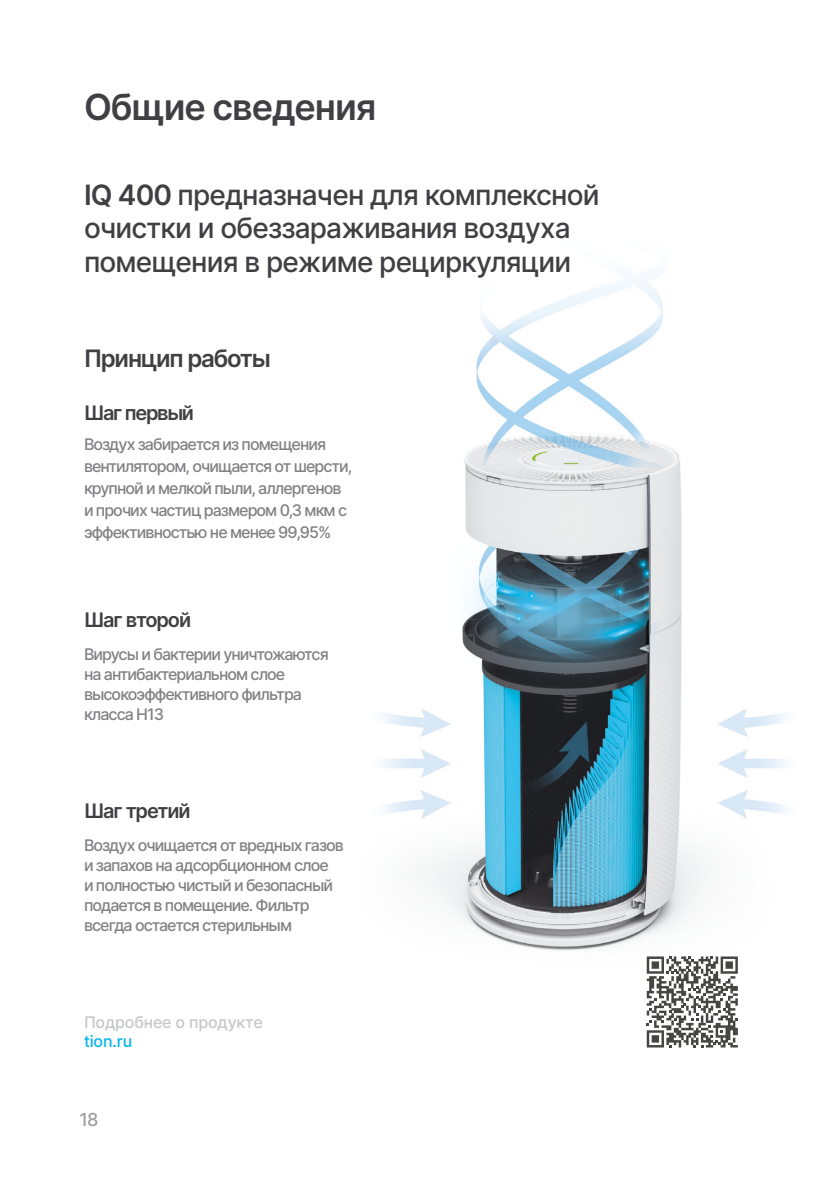
<style>
.page{position:relative;width:840px;height:1191px;background:#fff}
.page>*{position:absolute;margin:0;border:0;box-sizing:border-box;transform-origin:0 0}
.t1{font:600 36px "Inter";letter-spacing:-.03em;color:#413f43}
.t2{font:500 28px/33.6px "Inter";letter-spacing:-.03em;color:#413f43}
.t3{font:600 24px "Inter";letter-spacing:-.05em;color:#413f43}
.t4{font:600 20px "Inter";letter-spacing:-.055em;color:#413f43}
.t5{font:500 18px "Inter";color:#9e9e9e}
.t6{font:500 16px/20px "Inter";letter-spacing:-.06em;color:#818084}
.t7{font:500 16px "Inter";letter-spacing:-.01em;color:#c6c7c8}
.t8{font:500 16px "Inter";letter-spacing:-.01em;color:#00b6ee}
.s1{font-weight:600}
</style>
<div class="page">
<img style="left:384px;top:274px;width:402px;height:747px">
<svg style="left:646px;top:956px;width:91px;height:91px"></svg>
<h1 class="t1" style="left:84px;top:81px;width:294px">Общие сведения</h1>
<h2 class="t2" style="left:84px;top:177px;width:517px"><span class="s1">IQ 400</span> предназначен для комплексной очистки и обеззараживания воздуха помещения в режиме рециркуляции</h2>
<h3 class="t3" style="left:84px;top:341px;width:188px">Принцип работы</h3>
<p class="t4" style="left:84px;top:398px;width:111px">Шаг первый</p>
<p class="t6" style="left:84px;top:433px;width:270px;line-height:22px">Воздух забирается из помещения вентилятором, очищается от шерсти, крупной и мелкой пыли, аллергенов и прочих частиц размером 0,3 мкм c эффективностью не менее 99,95%</p>
<p class="t4" style="left:84px;top:605px;width:109px">Шаг второй</p>
<p class="t6" style="left:84px;top:644px;width:246px">Вирусы и бактерии уничтожаются на антибактериальном слое высокоэффективного фильтра класса H13</p>
<p class="t4" style="left:84px;top:796px;width:108px">Шаг третий</p>
<p class="t6" style="left:84px;top:834px;width:261px">Воздух очищается от вредных газов и запахов на адсорбционном слое<br>и полностью чистый и безопасный подается в помещение. Фильтр всегда остается стерильным</p>
<p class="t7" style="left:84px;top:1010px;width:180px">Подробнее о продукте</p>
<p class="t8" style="left:84px;top:1030px;width:50px">tion.ru</p>
<p class="t5" style="left:79px;top:1106px;width:20px">18</p>
</div>
